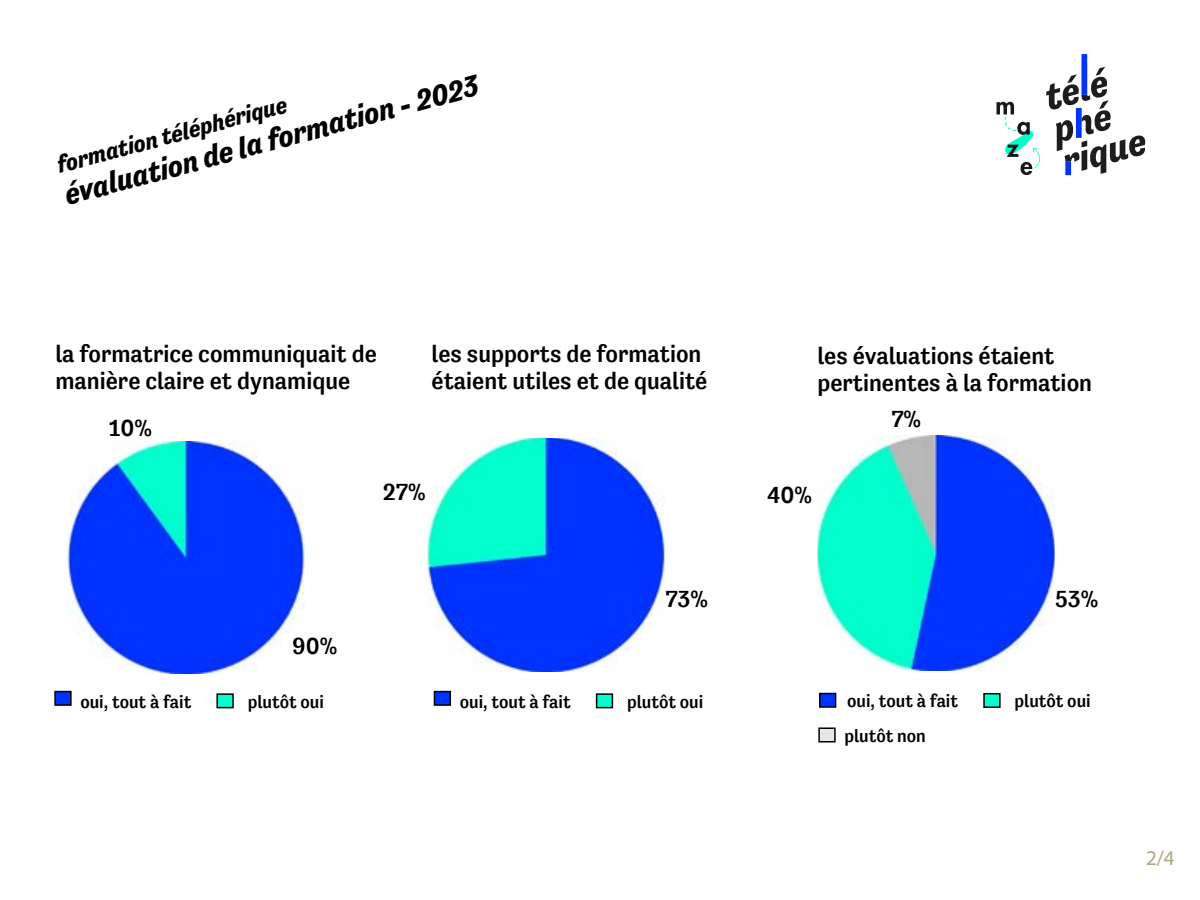
<style>
.page{position:relative;width:1200px;height:900px;background:#fff}
.page>*{position:absolute;margin:0;border:0;box-sizing:border-box;transform-origin:0 0}
.t1{font:italic 700 30px "Tenso W00";color:#000}
.t2{font:500 24px/27px "Tenso W00";color:#000}
.t3{font:italic 700 23.7px "Tenso W00";color:#000}
.t4{font:21px "Myriad Pro";color:#a9a581}
.t5{font:500 18px "Tenso W00";color:#000}
</style>
<div class="page">
<img style="left:68px;top:441px;width:236px;height:233px">
<img style="left:818px;top:435px;width:236px;height:235px">
<svg style="left:996px;top:54px;width:149px;height:121px"></svg>
<div style="left:216px;top:693px;width:18px;height:15px;background:#0fc;border:2px solid #000"></div>
<div style="left:54px;top:691px;width:18px;height:15px;background:#03f;border:2px solid #000"></div>
<div style="left:596px;top:693px;width:17px;height:15px;background:#0fc;border:2px solid #000"></div>
<div style="left:434px;top:691px;width:17px;height:15px;background:#03f;border:2px solid #000"></div>
<div style="left:983px;top:693px;width:18px;height:15px;background:#0fc;border:2px solid #000"></div>
<div style="left:819px;top:693px;width:17px;height:15px;background:#03f;border:2px solid #000"></div>
<div style="left:818px;top:728px;width:18px;height:14px;background:#e6e6e6;border:2px solid #000"></div>
<img style="left:428px;top:438px;width:236px;height:234px">
<p class="t1" style="left:61px;top:179px;width:429px;rotate:-15deg">évaluation de la formation - 2023</p>
<p class="t3" style="left:54px;top:152px;width:239px;rotate:-15deg">formation téléphérique</p>
<p class="t2" style="left:56px;top:340px;width:323px">la formatrice communiquait de manière claire et dynamique</p>
<p class="t2" style="left:109px;top:415px;width:45px">10%</p>
<p class="t2" style="left:432px;top:340px;width:277px">les supports de formation étaient utiles et de qualité</p>
<p class="t2" style="left:383px;top:478px;width:44px">27%</p>
<p class="t2" style="left:292px;top:633px;width:47px">90%</p>
<p class="t5" style="left:80px;top:692px;width:112px">oui, tout à fait</p>
<p class="t5" style="left:248px;top:692px;width:78px">plutôt oui</p>
<p class="t2" style="left:665px;top:586px;width:44px">73%</p>
<p class="t5" style="left:460px;top:692px;width:112px">oui, tout à fait</p>
<p class="t5" style="left:627px;top:692px;width:78px">plutôt oui</p>
<p class="t2" style="left:818px;top:342px;width:276px">les évaluations étaient pertinentes à la formation</p>
<p class="t2" style="left:891px;top:405px;width:31px">7%</p>
<p class="t2" style="left:767px;top:481px;width:46px">40%</p>
<p class="t2" style="left:1055px;top:586px;width:45px">53%</p>
<p class="t5" style="left:847px;top:691px;width:112px">oui, tout à fait</p>
<p class="t5" style="left:1015px;top:691px;width:78px">plutôt oui</p>
<p class="t5" style="left:844px;top:726px;width:83px">plutôt non</p>
<p class="t4" style="left:1146px;top:845px;width:30px">2/4</p>
</div>
